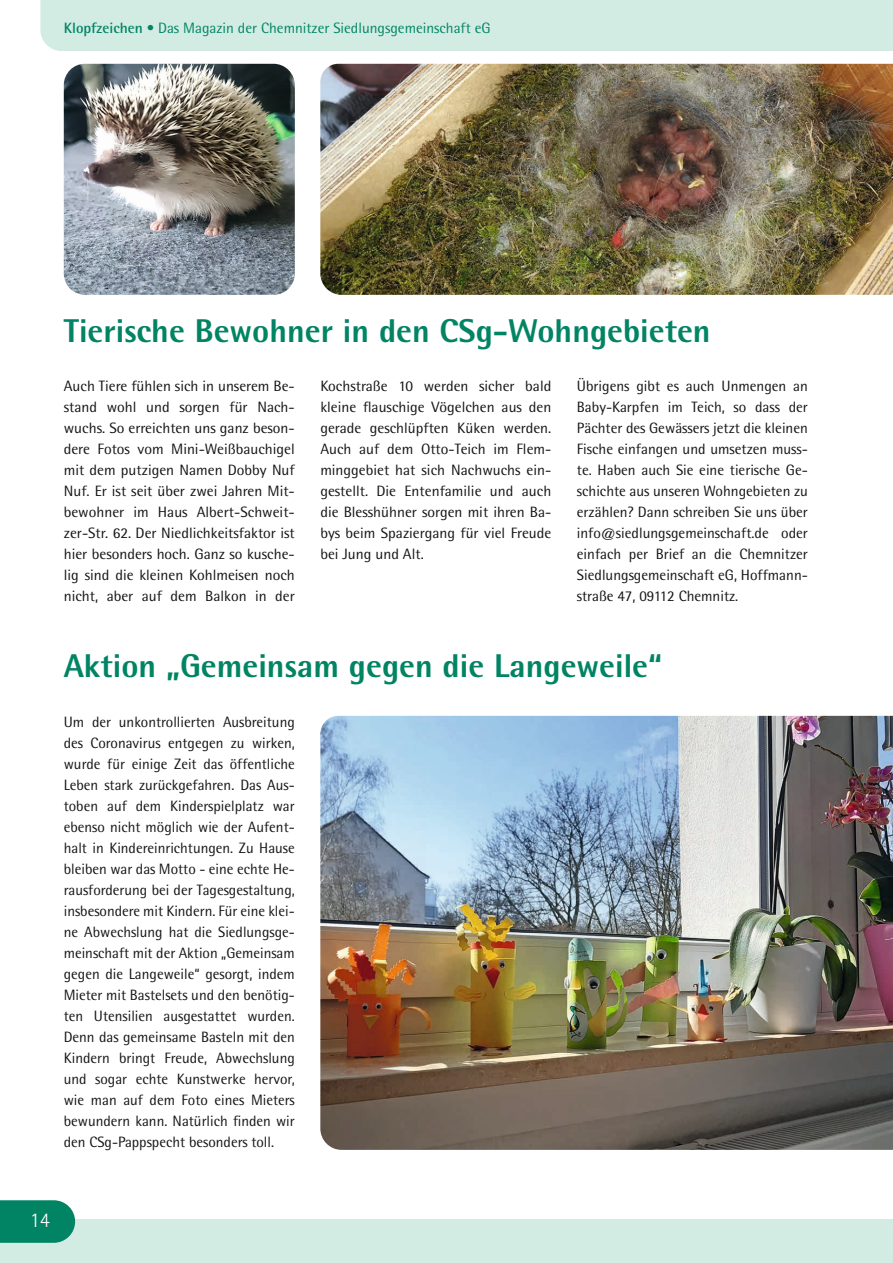
<style>
.page{position:relative;width:893px;height:1263px;background:#fff}
.page>*{position:absolute;margin:0;border:0;box-sizing:border-box;transform-origin:0 0}
.t1{font:800 33px "Rotis Semi Sans";color:#008464}
.t2{font:300 21px "Rotis Semi Sans";color:#fff}
.t3{font:15px/21px "Rotis Semi Sans";color:#131413;text-align:justify}
.t4{font:15px "Rotis Semi Sans";color:#008464}
.s1{font-weight:700}
</style>
<div class="page">
<img style="left:64px;top:64px;width:231px;height:231px">
<img style="left:320px;top:64px;width:573px;height:231px">
<img style="left:320px;top:716px;width:573px;height:434px">
<div style="left:40px;top:0;width:853px;height:51px;background:#d2ece3"></div>
<div style="left:0;top:1219px;width:893px;height:44px;background:#d2ece3"></div>
<svg style="left:0;top:1200px;width:75px;height:43px;background:#108b6d"></svg>
<p class="t4" style="left:64px;top:19px;width:428px"><span class="s1">Klopfzeichen</span> • Das Magazin der Chemnitzer Siedlungsgemeinschaft eG</p>
<h1 class="t1" style="left:64px;top:310px;width:648px">Tierische Bewohner in den CSg-Wohngebieten</h1>
<p class="t3" style="left:64px;top:375px;width:233px">Auch Tiere fühlen sich in unserem Be&shy;stand wohl und sorgen für Nach&shy;wuchs. So erreichten uns ganz beson&shy;dere Fotos vom Mini-Weißbauchigel mit dem putzigen Namen Dobby Nuf Nuf. Er ist seit über zwei Jahren Mit&shy;bewohner im Haus Albert-Schweit&shy;zer-Str. 62. Der Niedlichkeitsfaktor ist hier besonders hoch. Ganz so kusche&shy;lig sind die kleinen Kohlmeisen noch nicht, aber auf dem Balkon in der</p>
<p class="t3" style="left:320px;top:375px;width:233px">Kochstraße 10 werden sicher bald kleine flauschige Vögelchen aus den gerade geschlüpften Küken werden.<br>Auch auf dem Otto-Teich im Flem&shy;minggebiet hat sich Nachwuchs ein&shy;gestellt. Die Entenfamilie und auch die Blesshühner sorgen mit ihren Ba&shy;bys beim Spaziergang für viel Freude bei Jung und Alt.</p>
<p class="t3" style="left:577px;top:375px;width:233px">Übrigens gibt es auch Unmengen an Baby-Karpfen im Teich, so dass der Pächter des Gewässers jetzt die kleinen Fische einfangen und umsetzen muss&shy;te. Haben auch Sie eine tierische Ge&shy;schichte aus unseren Wohngebieten zu erzählen? Dann schreiben Sie uns über info@siedlungsgemeinschaft.de oder einfach per Brief an die Chemnitzer Siedlungsgemeinschaft eG, Hoffmann&shy;straße 47, 09112 Chemnitz.</p>
<h1 class="t1" style="left:64px;top:644px;width:600px">Aktion „Gemeinsam gegen die Langeweile“</h1>
<p class="t3" style="left:64px;top:711px;width:233px">Um der unkontrollierten Ausbreitung des Coronavirus entgegen zu wirken, wurde für einige Zeit das öffentliche Leben stark zurückgefahren. Das Aus&shy;toben auf dem Kinderspielplatz war ebenso nicht möglich wie der Aufent&shy;halt in Kindereinrichtungen. Zu Hause bleiben war das Motto - eine echte He&shy;rausforderung bei der Tagesgestaltung, insbesondere mit Kindern. Für eine klei&shy;ne Abwechslung hat die Siedlungsge&shy;meinschaft mit der Aktion „Gemeinsam gegen die Langeweile“ gesorgt, indem Mieter mit Bastelsets und den benötig&shy;ten Utensilien ausgestattet wurden.<br>Denn das gemeinsame Basteln mit den Kindern bringt Freude, Abwechslung und sogar echte Kunstwerke hervor, wie man auf dem Foto eines Mieters bewundern kann. Natürlich finden wir den CSg-Pappspecht besonders toll.</p>
<h2 class="t2" style="left:30px;top:1208px;width:22px">14</h2>
</div>
